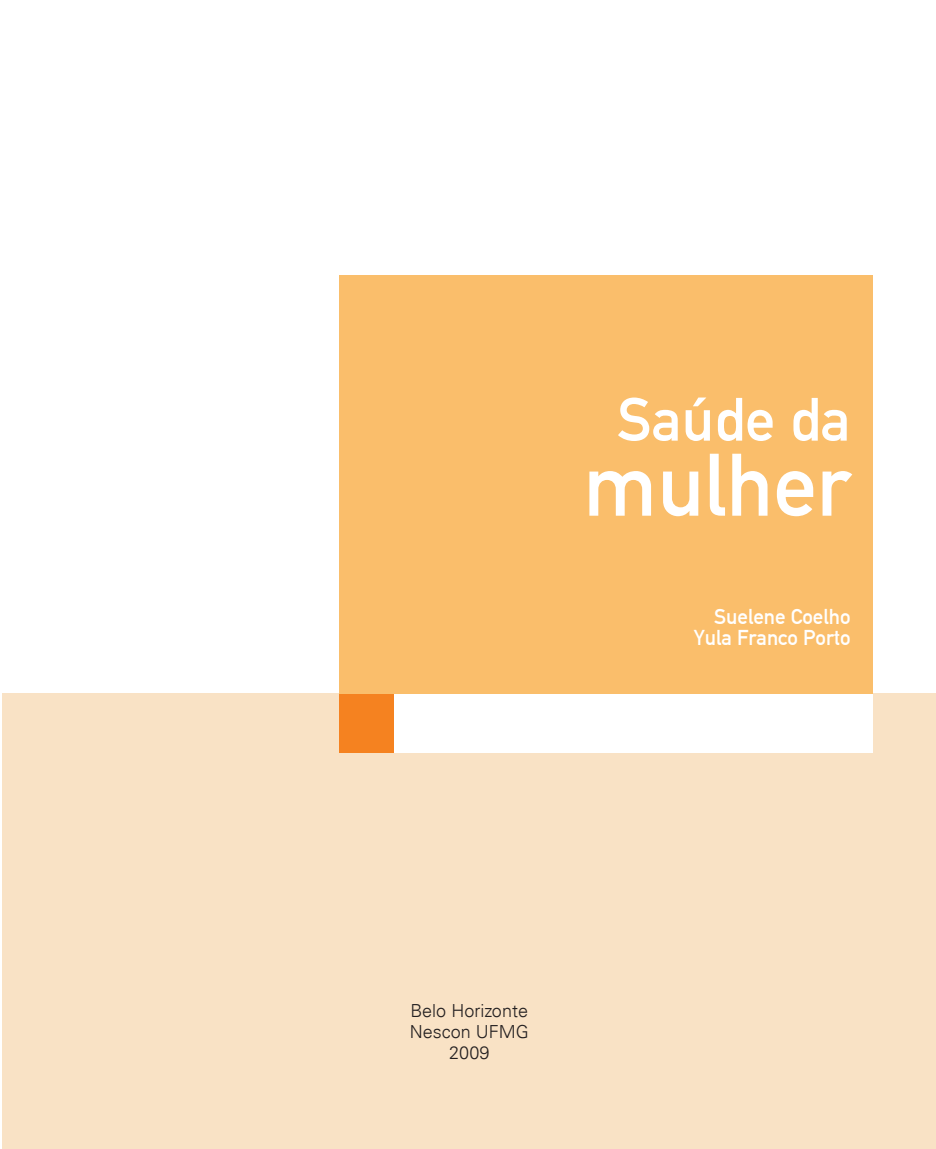
<style>
.page{position:relative;width:936px;height:1149px;background:#fff}
.page>*{position:absolute;margin:0;border:0;box-sizing:border-box;transform-origin:0 0}
.t1{font:87px "DIN Mittelschrift Std";color:#fff}
.t2{font:60px "DIN Mittelschrift Std";color:#fff}
.t3{font:21px/21.6px "DIN Mittelschrift";color:#fff;text-align:right}
.t4{font:300 18px/21px "Univers LT";color:#231f20;text-align:center}
</style>
<div class="page">
<div style="left:2px;top:693px;width:933px;height:455px;background:#f9e2c5"></div>
<div style="left:339px;top:693px;width:534px;height:59px;background:#fff"></div>
<div style="left:339px;top:693px;width:54px;height:59px;background:#f58220"></div>
<div style="left:339px;top:275px;width:534px;height:418px;background:#fabe6b"></div>
<h2 class="t2" style="left:617px;top:384px;width:235px">Saúde da</h2>
<h1 class="t1" style="left:583px;top:434px;width:269px">mulher</h1>
<p class="t3" style="left:694px;top:605px;width:158px">Suelene Coelho<br>Yula Franco Porto</p>
<p class="t4" style="left:410px;top:1000px;width:121px">Belo Horizonte<br>Nescon UFMG<br>2009</p>
</div>
